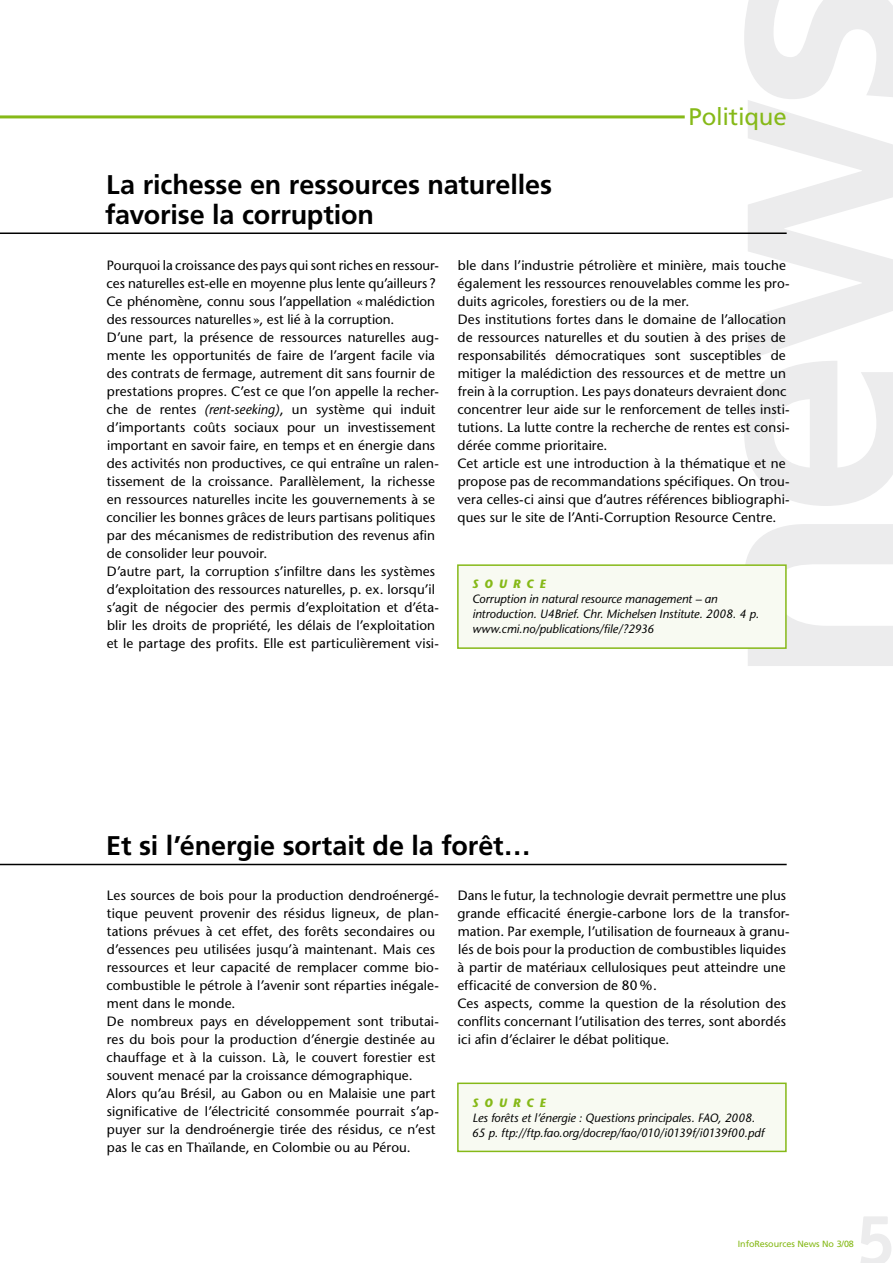
<style>
.page{position:relative;width:893px;height:1263px;background:#fff}
.page>*{position:absolute;margin:0;border:0;box-sizing:border-box;transform-origin:0 0}
.t1{font:700 27px/30px "Frutiger";letter-spacing:-.005em;color:#000}
.t2{font:24px "Frutiger";letter-spacing:-.01em;color:#86b918}
.t3{font:13.5px/18px "Stone Sans";letter-spacing:.005em;color:#000}
.t4{font:italic 12px/15px "Stone Sans";letter-spacing:-.005em;color:#000}
.t5{font:italic 700 12px "Stone Sans";letter-spacing:.5em;color:#86b918}
.t6{font:9px "Frutiger";letter-spacing:-.01em;color:#86b918}
.s1{font-style:italic}
</style>
<div class="page">
<svg style="left:745px;top:524px;width:148px;height:142px"></svg>
<svg style="left:744px;top:0;width:149px;height:506px"></svg>
<hr style="left:0;top:864px;width:787px;height:1px;background:#000">
<div style="left:458px;top:1083px;width:328px;height:68px;background:#f8faf2"></div>
<div style="left:457px;top:1082px;width:330px;height:70px;border:2px solid #86b918"></div>
<hr style="left:0;top:232px;width:787px;height:2px;background:#000">
<div style="left:458px;top:565px;width:328px;height:83px;background:#f8faf2"></div>
<div style="left:457px;top:564px;width:330px;height:85px;border:2px solid #86b918"></div>
<hr style="left:0;top:115px;width:685px;height:3px;background:#86b918">
<h1 class="t1" style="left:105px;top:169px;width:448px">La richesse en ressources naturelles favorise la corruption</h1>
<h2 class="t2" style="left:689px;top:103px;width:100px">Politique</h2>
<p class="t3" style="left:107px;top:256px;width:334px">Pourquoi la croissance des pays qui sont riches en ressour&shy;ces naturelles est-elle en moyenne plus lente qu’ailleurs ?<br>Ce phénomène, connu sous l’appellation «malédiction des ressources naturelles », est lié à la corruption.<br>D’une part, la présence de ressources naturelles aug&shy;mente les opportunités de faire de l’argent facile via des contrats de fermage, autrement dit sans fournir de prestations propres. C’est ce que l’on appelle la recher&shy;che de rentes <span class="s1">(rent-seeking)</span>, un système qui induit d’importants coûts sociaux pour un investissement important en savoir faire, en temps et en énergie dans des activités non productives, ce qui entraîne un ralen&shy;tissement de la croissance. Parallèlement, la richesse en ressources naturelles incite les gouvernements à se concilier les bonnes grâces de leurs partisans politiques par des mécanismes de redistribution des revenus afin de consolider leur pouvoir.<br>D’autre part, la corruption s’infiltre dans les systèmes d’exploitation des ressources naturelles, p. ex. lorsqu’il s’agit de négocier des permis d’exploitation et d’éta&shy;blir les droits de propriété, les délais de l’exploitation et le partage des profits. Elle est particulièrement visi-</p>
<p class="t3" style="left:457px;top:256px;width:334px">ble dans l’industrie pétrolière et minière, mais touche également les ressources renouvelables comme les pro&shy;duits agricoles, forestiers ou de la mer.<br>Des institutions fortes dans le domaine de l’allocation de ressources naturelles et du soutien à des prises de responsabilités démocratiques sont susceptibles de mitiger la malédiction des ressources et de mettre un frein à la corruption. Les pays donateurs devraient donc concentrer leur aide sur le renforcement de telles insti&shy;tutions. La lutte contre la recherche de rentes est consi&shy;dérée comme prioritaire.<br>Cet article est une introduction à la thématique et ne propose pas de recommandations spécifiques. On trou&shy;vera celles-ci ainsi que d’autres références bibliographi&shy;ques sur le site de l’Anti-Corruption Resource Centre.</p>
<p class="t5" style="left:472px;top:577px;width:75px">SOURCE</p>
<p class="t4" style="left:472px;top:592px;width:288px">Corruption in natural resource management – an introduction. U4Brief. Chr. Michelsen Institute. 2008. 4 p. www.cmi.no/publications/file/?2936</p>
<h1 class="t1" style="left:106px;top:831px;width:426px">Et si l’énergie sortait de la forêt…</h1>
<p class="t3" style="left:106px;top:886px;width:334px">Les sources de bois pour la production dendroénergé&shy;tique peuvent provenir des résidus ligneux, de plan&shy;tations prévues à cet effet, des forêts secondaires ou d’essences peu utilisées jusqu’à maintenant. Mais ces ressources et leur capacité de remplacer comme bio&shy;combustible le pétrole à l’avenir sont réparties inégale&shy;ment dans le monde.<br>De nombreux pays en développement sont tributai&shy;res du bois pour la production d’énergie destinée au chauffage et à la cuisson. Là, le couvert forestier est souvent menacé par la croissance démographique.<br>Alors qu’au Brésil, au Gabon ou en Malaisie une part significative de l’électricité consommée pourrait s’ap&shy;puyer sur la dendroénergie tirée des résidus, ce n’est pas le cas en Thaïlande, en Colombie ou au Pérou.</p>
<p class="t3" style="left:457px;top:886px;width:334px">Dans le futur, la technologie devrait permettre une plus grande efficacité énergie-carbone lors de la transfor&shy;mation. Par exemple, l’utilisation de fourneaux à granu&shy;lés de bois pour la production de combustibles liquides à partir de matériaux cellulosiques peut atteindre une efficacité de conversion de 80 %.<br>Ces aspects, comme la question de la résolution des conflits concernant l’utilisation des terres, sont abordés ici afin d’éclairer le débat politique.</p>
<p class="t5" style="left:472px;top:1095px;width:75px">SOURCE</p>
<p class="t4" style="left:472px;top:1110px;width:294px">Les forêts et l’énergie : Questions principales. FAO, 2008.<br>65 p. ftp://ftp.fao.org/docrep/fao/010/i0139f/i0139f00.pdf</p>
<p class="t6" style="left:738px;top:1238px;width:118px">InfoResources News No 3/08</p>
</div>
